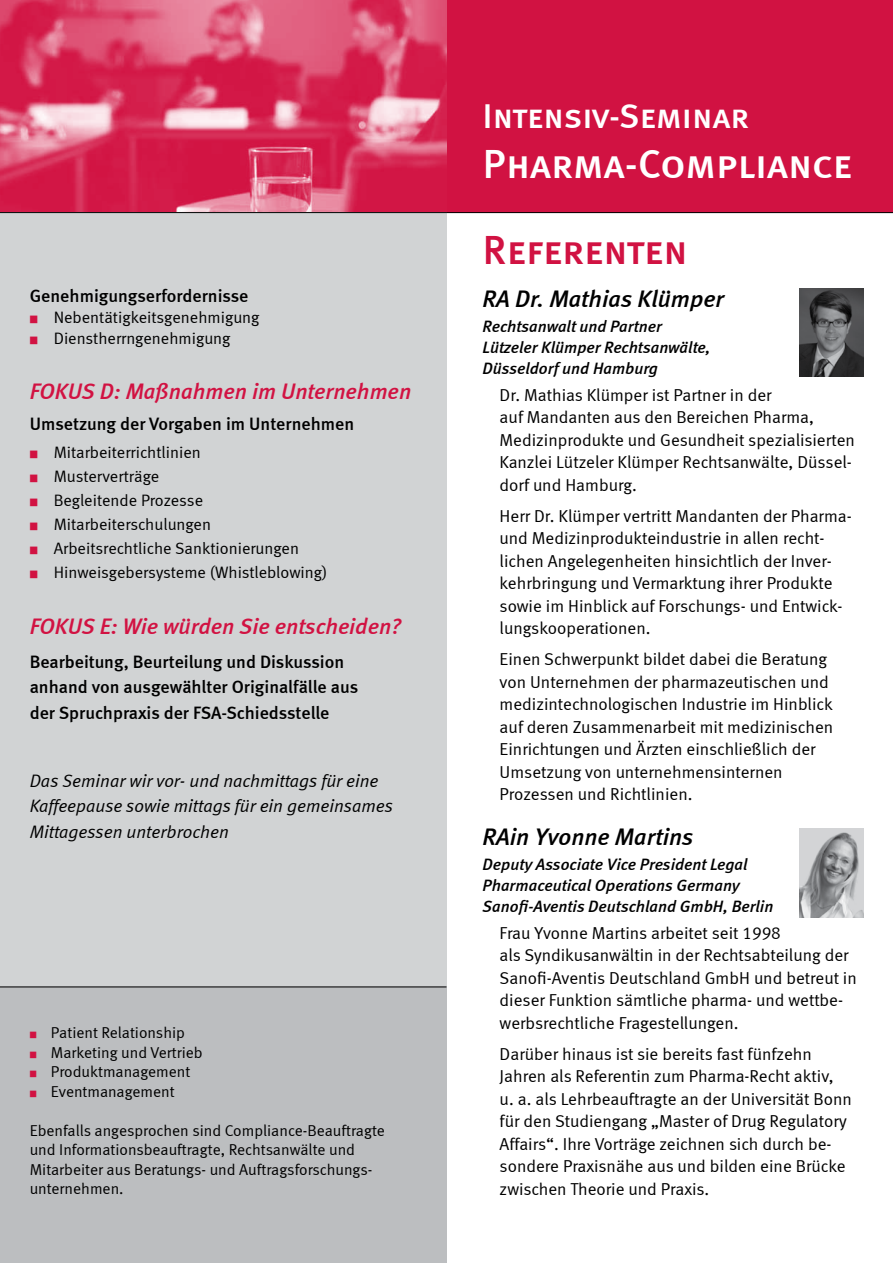
<style>
.page{position:relative;width:893px;height:1263px;background:#fff}
.page>*{position:absolute;margin:0;border:0;box-sizing:border-box;transform-origin:0 0}
.t1{font:40.8px "Meta Medium LF Caps";color:#fff}
.t2{font:40.8px "Meta Medium LF Caps";color:#d11242}
.t3{font:34.5px "Meta Medium LF Caps";color:#fff}
.t4{font:italic 24px "Meta Medium LF";color:#000}
.t5{font:italic 22.5px "Meta Medium LF";color:#d11242}
.t6{font:18px/25.5px "Meta Medium LF";color:#000}
.t7{font:italic 18px/25.5px "Meta Normal LF";color:#000}
.t8{font:17.25px/22.5px "Meta Normal LF";color:#000}
.t9{font:16.5px "Meta Normal LF";color:#000}
.t10{font:italic 16.5px/21px "Meta Medium LF";color:#000}
.t11{font:15.75px/19.5px "Meta Normal LF";color:#000}
.s1{color:#d11242}
</style>
<div class="page">
<div style="left:446px;top:0;width:447px;height:213px;background:#d11242"></div>
<img style="left:0;top:0;width:446px;height:212px">
<div style="left:0;top:213px;width:446px;height:1050px;background:#d1d3d4"></div>
<img style="left:799px;top:288px;width:64px;height:88px">
<div style="left:0;top:986px;width:446px;height:277px;background:#bcbec0"></div>
<img style="left:799px;top:828px;width:64px;height:90px">
<hr style="left:0;top:986px;width:446px;height:1px;background:#000">
<hr style="left:0;top:212px;width:893px;height:1px;background:#000">
<p class="t6" style="left:30px;top:283px;width:220px">Genehmigungserfordernisse</p>
<p class="t9" style="left:30px;top:307px;width:231px"><span class="s1">■</span> Nebentätigkeitsgenehmigung</p>
<p class="t9" style="left:30px;top:328px;width:202px"><span class="s1">■</span> Dienstherrngenehmigung</p>
<h3 class="t5" style="left:30px;top:378px;width:383px">FOKUS D: Maßnahmen im Unternehmen</h3>
<p class="t6" style="left:30px;top:411px;width:326px">Umsetzung der Vorgaben im Unternehmen</p>
<p class="t9" style="left:30px;top:443px;width:173px"><span class="s1">■</span> Mitarbeiterrichtlinien</p>
<p class="t9" style="left:30px;top:467px;width:131px"><span class="s1">■</span> Musterverträge</p>
<p class="t9" style="left:30px;top:491px;width:175px"><span class="s1">■</span> Begleitende Prozesse</p>
<p class="t9" style="left:30px;top:515px;width:183px"><span class="s1">■</span> Mitarbeiterschulungen</p>
<p class="t9" style="left:30px;top:539px;width:271px"><span class="s1">■</span> Arbeitsrechtliche Sanktionierungen</p>
<p class="t9" style="left:30px;top:563px;width:299px"><span class="s1">■</span> Hinweisgebersysteme (Whistleblowing)</p>
<h3 class="t5" style="left:30px;top:612px;width:373px">FOKUS E: Wie würden Sie entscheiden?</h3>
<p class="t6" style="left:30px;top:648px;width:330px">Bearbeitung, Beurteilung und Diskussion anhand von ausgewählter Originalfälle aus der Spruchpraxis der FSA-Schiedsstelle</p>
<p class="t7" style="left:30px;top:767px;width:365px">Das Seminar wir vor- und nachmittags für eine<br>Kaffeepause sowie mittags für ein gemeinsames<br>Mittagessen unterbrochen</p>
<p class="t11" style="left:30px;top:1023px;width:157px"><span class="s1">■</span> Patient Relationship</p>
<p class="t11" style="left:30px;top:1042px;width:174px"><span class="s1">■</span> Marketing und Vertrieb</p>
<p class="t11" style="left:30px;top:1062px;width:162px"><span class="s1">■</span> Produktmanagement</p>
<p class="t11" style="left:30px;top:1081px;width:147px"><span class="s1">■</span> Eventmanagement</p>
<p class="t11" style="left:30px;top:1120px;width:357px">Ebenfalls angesprochen sind Compliance-Beauftragte und Informationsbeauftragte, Rechtsanwälte und Mitarbeiter aus Beratungs- und Auftragsforschungs&shy;unternehmen.</p>
<h2 class="t3" style="left:483px;top:96px;width:268px">Intensiv-Seminar</h2>
<h1 class="t1" style="left:483px;top:141px;width:371px">Pharma-Compliance</h1>
<h1 class="t2" style="left:483px;top:227px;width:207px">Referenten</h1>
<h3 class="t4" style="left:483px;top:284px;width:243px">RA Dr. Mathias Klümper</h3>
<p class="t10" style="left:483px;top:315px;width:229px">Rechtsanwalt und Partner<br>Lützeler Klümper Rechtsanwälte,<br>Düsseldorf und Hamburg</p>
<p class="t8" style="left:500px;top:383px;width:357px">Dr. Mathias Klümper ist Partner in der<br>auf Mandanten aus den Bereichen Pharma, Medizinprodukte und Gesundheit spezialisierten Kanzlei Lützeler Klümper Rechtsanwälte, Düssel&shy;dorf und Hamburg.</p>
<p class="t8" style="left:500px;top:504px;width:354px">Herr Dr. Klümper vertritt Mandanten der Pharma&shy;und Medizinprodukteindustrie in allen recht&shy;lichen Angelegenheiten hinsichtlich der Inver&shy;kehrbringung und Vermarktung ihrer Produkte sowie im Hinblick auf Forschungs- und Entwick&shy;lungskooperationen.</p>
<p class="t8" style="left:500px;top:648px;width:335px">Einen Schwerpunkt bildet dabei die Beratung von Unternehmen der pharmazeutischen und medizintechnologischen Industrie im Hinblick auf deren Zusammenarbeit mit medizinischen Einrichtungen und Ärzten einschließlich der Umsetzung von unternehmensinternen Prozessen und Richtlinien.</p>
<h3 class="t4" style="left:483px;top:822px;width:212px">RAin Yvonne Martins</h3>
<p class="t10" style="left:483px;top:853px;width:292px">Deputy Associate Vice President Legal<br>Pharmaceutical Operations Germany<br>Sanofi-Aventis Deutschland GmbH, Berlin</p>
<p class="t8" style="left:500px;top:921px;width:359px">Frau Yvonne Martins arbeitet seit 1998<br>als Syndikusanwältin in der Rechtsabteilung der Sanofi-Aventis Deutschland GmbH und betreut in dieser Funktion sämtliche pharma- und wettbe&shy;werbsrechtliche Fragestellungen.</p>
<p class="t8" style="left:500px;top:1042px;width:354px">Darüber hinaus ist sie bereits fast fünfzehn Jahren als Referentin zum Pharma-Recht aktiv, u. a. als Lehrbeauftragte an der Universität Bonn für den Studiengang „Master of Drug Regulatory Affairs“. Ihre Vorträge zeichnen sich durch be&shy;sondere Praxisnähe aus und bilden eine Brücke zwischen Theorie und Praxis.</p>
</div>
